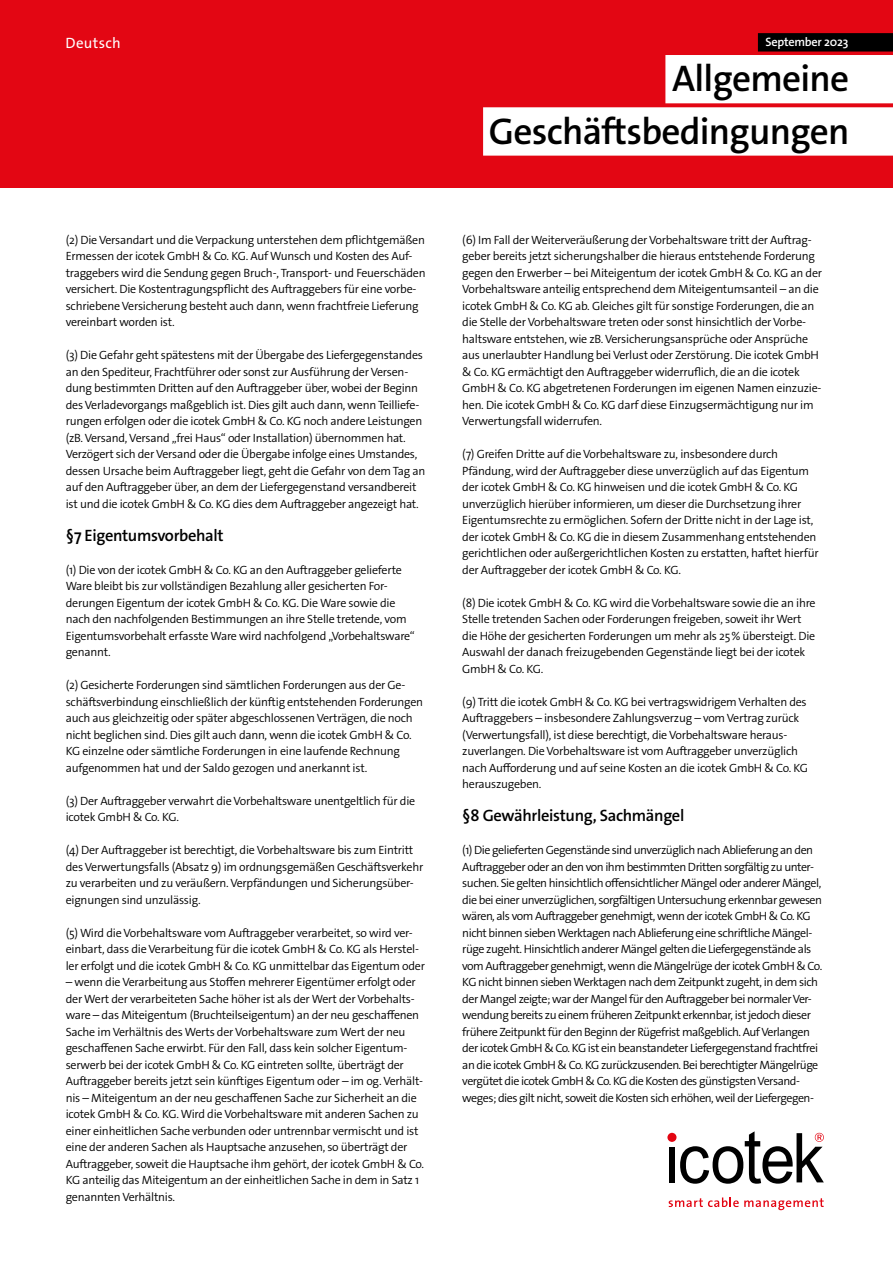
<style>
.page{position:relative;width:893px;height:1263px;background:#fff}
.page>*{position:absolute;margin:0;border:0;box-sizing:border-box;transform-origin:0 0}
.t1{font:600 37.35px/52.3px "The Sans Os F";letter-spacing:-.02em;color:#000;text-align:right}
.t2{font:600 16.5px "The Sans Os F";letter-spacing:-.02em;color:#000}
.t3{font:15px "The Sans Os F";letter-spacing:.02em;color:#fff}
.t4{font:600 12.3px "The Sans Os F";letter-spacing:-.02em;color:#fff}
.t5{font:300 12px/16.5px "The Sans Os F";letter-spacing:-.02em;color:#000}
.t6{font:300 12px/16.5px "The Sans Os F";letter-spacing:-.04em;color:#000}
</style>
<div class="page">
<div style="left:0;top:0;width:893px;height:187px;background:#e30613"></div>
<div style="left:667px;top:1133px;width:9px;height:9px;background:#e30512;border-radius:50%"></div>
<svg style="left:680px;top:1131px;width:144px;height:53px"></svg>
<div style="left:669px;top:1146px;width:6px;height:36px;background:#000"></div>
<svg style="left:669px;top:1197px;width:155px;height:13px"></svg>
<div style="left:665px;top:55px;width:228px;height:48px;background:#fff"></div>
<div style="left:483px;top:107px;width:410px;height:49px;background:#fff"></div>
<div style="left:758px;top:33px;width:135px;height:19px;background:#000"></div>
<p class="t3" style="left:66px;top:34px;width:57px">Deutsch</p>
<p class="t5" style="left:66px;top:232px;width:361px">(2) Die Versandart und die Verpackung unterstehen dem pflichtgemäßen Ermessen der icotek GmbH &amp; Co. KG. Auf Wunsch und Kosten des Auf&shy;traggebers wird die Sendung gegen Bruch-, Transport- und Feuerschäden versichert. Die Kostentragungspflicht des Auftraggebers für eine vorbe&shy;schriebene Versicherung besteht auch dann, wenn frachtfreie Lieferung vereinbart worden ist.</p>
<p class="t5" style="left:66px;top:347px;width:361px">(3) Die Gefahr geht spätestens mit der Übergabe des Liefergegenstandes an den Spediteur, Frachtführer oder sonst zur Ausführung der Versen&shy;dung bestimmten Dritten auf den Auftraggeber über, wobei der Beginn des Verladevorgangs maßgeblich ist. Dies gilt auch dann, wenn Teilliefe&shy;rungen erfolgen oder die icotek GmbH &amp; Co. KG noch andere Leistungen (zB. Versand, Versand „frei Haus“ oder Installation) übernommen hat.<br>Verzögert sich der Versand oder die Übergabe infolge eines Umstandes, dessen Ursache beim Auftraggeber liegt, geht die Gefahr von dem Tag an auf den Auftraggeber über, an dem der Liefergegenstand versandbereit ist und die icotek GmbH &amp; Co. KG dies dem Auftraggeber angezeigt hat.</p>
<h2 class="t2" style="left:66px;top:525px;width:160px">§7 Eigentumsvorbehalt</h2>
<p class="t5" style="left:66px;top:562px;width:350px">(1) Die von der icotek GmbH &amp; Co. KG an den Auftraggeber gelieferte Ware bleibt bis zur vollständigen Bezahlung aller gesicherten For&shy;derungen Eigentum der icotek GmbH &amp; Co. KG. Die Ware sowie die nach den nachfolgenden Bestimmungen an ihre Stelle tretende, vom Eigentumsvorbehalt erfasste Ware wird nachfolgend „Vorbehaltsware“ genannt.</p>
<p class="t5" style="left:66px;top:677px;width:359px">(2) Gesicherte Forderungen sind sämtlichen Forderungen aus der Ge&shy;schäftsverbindung einschließlich der künftig entstehenden Forderungen auch aus gleichzeitig oder später abgeschlossenen Verträgen, die noch nicht beglichen sind. Dies gilt auch dann, wenn die icotek GmbH &amp; Co.<br>KG einzelne oder sämtliche Forderungen in eine laufende Rechnung aufgenommen hat und der Saldo gezogen und anerkannt ist.</p>
<p class="t5" style="left:66px;top:793px;width:351px">(3) Der Auftraggeber verwahrt die Vorbehaltsware unentgeltlich für die icotek GmbH &amp; Co. KG.</p>
<p class="t5" style="left:66px;top:842px;width:359px">(4) Der Auftraggeber ist berechtigt, die Vorbehaltsware bis zum Eintritt des Verwertungsfalls (Absatz 9) im ordnungsgemäßen Geschäftsverkehr zu verarbeiten und zu veräußern. Verpfändungen und Sicherungsüber&shy;eignungen sind unzulässig.</p>
<p class="t5" style="left:66px;top:925px;width:361px">(5) Wird die Vorbehaltsware vom Auftraggeber verarbeitet, so wird ver&shy;einbart, dass die Verarbeitung für die icotek GmbH &amp; Co. KG als Herstel&shy;ler erfolgt und die icotek GmbH &amp; Co. KG unmittelbar das Eigentum oder</p>
<p class="t5" style="left:66px;top:974px;width:360px">– wenn die Verarbeitung aus Stoffen mehrerer Eigentümer erfolgt oder der Wert der verarbeiteten Sache höher ist als der Wert der Vorbehalts&shy;ware – das Miteigentum (Bruchteilseigentum) an der neu geschaffenen Sache im Verhältnis des Werts der Vorbehaltsware zum Wert der neu geschaffenen Sache erwirbt. Für den Fall, dass kein solcher Eigentum&shy;serwerb bei der icotek GmbH &amp; Co. KG eintreten sollte, überträgt der Auftraggeber bereits jetzt sein künftiges Eigentum oder – im og. Verhält&shy;nis – Miteigentum an der neu geschaffenen Sache zur Sicherheit an die icotek GmbH &amp; Co. KG. Wird die Vorbehaltsware mit anderen Sachen zu einer einheitlichen Sache verbunden oder untrennbar vermischt und ist eine der anderen Sachen als Hauptsache anzusehen, so überträgt der Auftraggeber, soweit die Hauptsache ihm gehört, der icotek GmbH &amp; Co.<br>KG anteilig das Miteigentum an der einheitlichen Sache in dem in Satz 1 genannten Verhältnis.</p>
<p class="t4" style="left:766px;top:34px;width:84px">September 2023</p>
<h1 class="t1" style="left:489px;top:53px;width:362px">Allgemeine<br>Geschäftsbedingungen</h1>
<p class="t5" style="left:462px;top:232px;width:361px">(6) Im Fall der Weiterveräußerung der Vorbehaltsware tritt der Auftrag&shy;geber bereits jetzt sicherungshalber die hieraus entstehende Forderung gegen den Erwerber – bei Miteigentum der icotek GmbH &amp; Co. KG an der Vorbehaltsware anteilig entsprechend dem Miteigentumsanteil – an die icotek GmbH &amp; Co. KG ab. Gleiches gilt für sonstige Forderungen, die an die Stelle der Vorbehaltsware treten oder sonst hinsichtlich der Vorbe&shy;haltsware entstehen, wie zB. Versicherungsansprüche oder Ansprüche aus unerlaubter Handlung bei Verlust oder Zerstörung. Die icotek GmbH &amp; Co. KG ermächtigt den Auftraggeber widerruflich, die an die icotek GmbH &amp; Co. KG abgetretenen Forderungen im eigenen Namen einzuzie&shy;hen. Die icotek GmbH &amp; Co. KG darf diese Einzugsermächtigung nur im Verwertungsfall widerrufen.</p>
<p class="t5" style="left:462px;top:446px;width:358px">(7) Greifen Dritte auf die Vorbehaltsware zu, insbesondere durch Pfändung, wird der Auftraggeber diese unverzüglich auf das Eigentum der icotek GmbH &amp; Co. KG hinweisen und die icotek GmbH &amp; Co. KG unverzüglich hierüber informieren, um dieser die Durchsetzung ihrer Eigentumsrechte zu ermöglichen. Sofern der Dritte nicht in der Lage ist, der icotek GmbH &amp; Co. KG die in diesem Zusammenhang entstehenden gerichtlichen oder außergerichtlichen Kosten zu erstatten, haftet hierfür der Auftraggeber der icotek GmbH &amp; Co. KG.</p>
<p class="t5" style="left:462px;top:595px;width:355px">(8) Die icotek GmbH &amp; Co. KG wird die Vorbehaltsware sowie die an ihre Stelle tretenden Sachen oder Forderungen freigeben, soweit ihr Wert die Höhe der gesicherten Forderungen um mehr als 25% übersteigt. Die Auswahl der danach freizugebenden Gegenstände liegt bei der icotek GmbH &amp; Co. KG.</p>
<p class="t5" style="left:462px;top:694px;width:347px">(9) Tritt die icotek GmbH &amp; Co. KG bei vertragswidrigem Verhalten des Auftraggebers – insbesondere Zahlungsverzug – vom Vertrag zurück (Verwertungsfall), ist diese berechtigt, die Vorbehaltsware heraus&shy;zuverlangen. Die Vorbehaltsware ist vom Auftraggeber unverzüglich nach Aufforderung und auf seine Kosten an die icotek GmbH &amp; Co. KG herauszugeben.</p>
<h2 class="t2" style="left:462px;top:805px;width:224px">§8 Gewährleistung, Sachmängel</h2>
<p class="t6" style="left:462px;top:842px;width:361px">(1) Die gelieferten Gegenstände sind unverzüglich nach Ablieferung an den Auftraggeber oder an den von ihm bestimmten Dritten sorgfältig zu unter&shy;suchen. Sie gelten hinsichtlich offensichtlicher Mängel oder anderer Mängel, die bei einer unverzüglichen, sorgfältigen Untersuchung erkennbar gewesen wären, als vom Auftraggeber genehmigt, wenn der icotek GmbH &amp; Co. KG nicht binnen sieben Werktagen nach Ablieferung eine schriftliche Mängel&shy;rüge zugeht. Hinsichtlich anderer Mängel gelten die Liefergegenstände als vom Auftraggeber genehmigt, wenn die Mängelrüge der icotek GmbH &amp; Co.<br>KG nicht binnen sieben Werktagen nach dem Zeitpunkt zugeht, in dem sich der Mangel zeigte; war der Mangel für den Auftraggeber bei normaler Ver&shy;wendung bereits zu einem früheren Zeitpunkt erkennbar, ist jedoch dieser frühere Zeitpunkt für den Beginn der Rügefrist maßgeblich. Auf Verlangen der icotek GmbH &amp; Co. KG ist ein beanstandeter Liefergegenstand frachtfrei an die icotek GmbH &amp; Co. KG zurückzusenden. Bei berechtigter Mängelrüge vergütet die icotek GmbH &amp; Co. KG die Kosten des günstigsten Versand&shy;weges; dies gilt nicht, soweit die Kosten sich erhöhen, weil der Liefergegen-</p>
</div>
